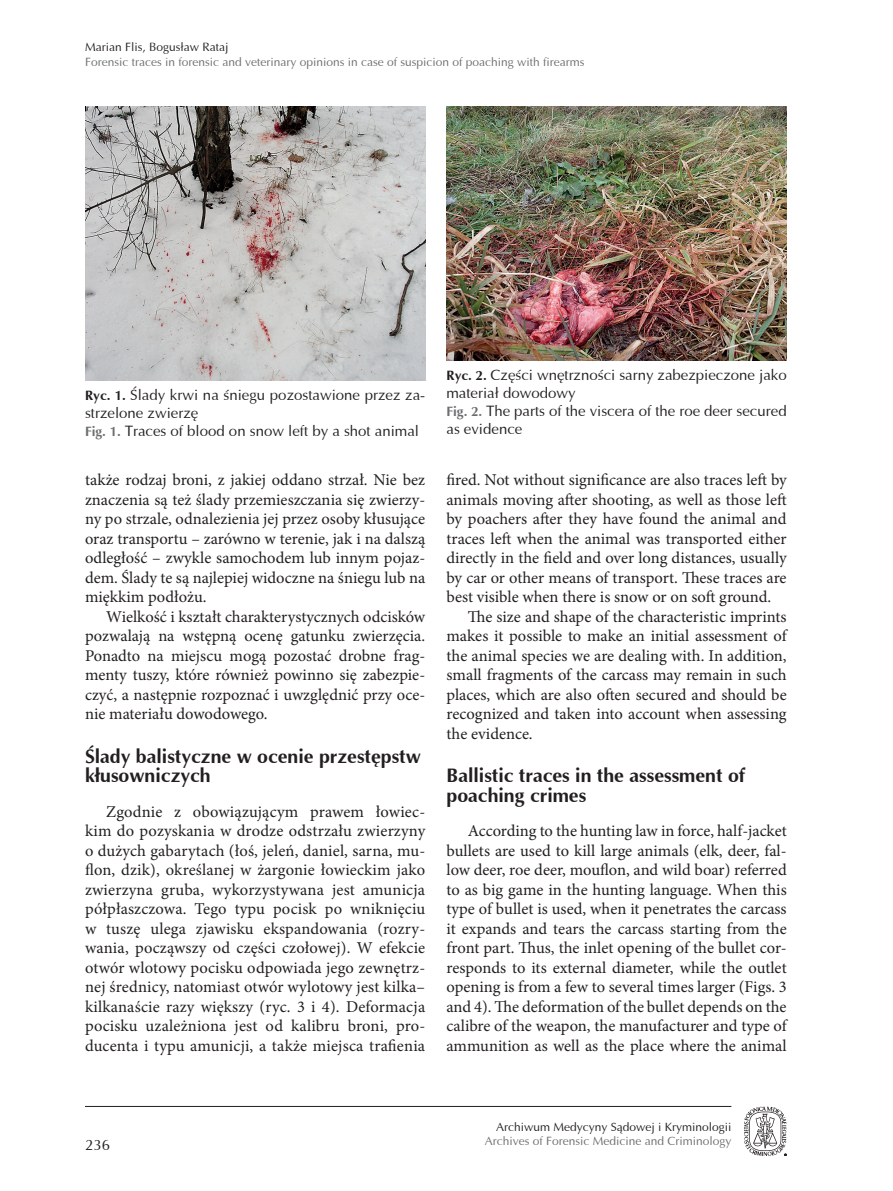
<style>
.page{position:relative;width:893px;height:1191px;background:#fff}
.page>*{position:absolute;margin:0;border:0;box-sizing:border-box;transform-origin:0 0}
.srodtytul_1{font:700 19.5px/19.5px "Ottawa";color:#231f20}
.tekst{font:16.5px/19.5px "Minion Pro";color:#231f20;text-align:justify}
.tabela_rycina_podpis{font:15px/18px "Ottawa";color:#231f20}
.pagina_lewa_polski{font:12px "Ottawa";color:#6c6d70}
.pagina_lewa_polski-2{font:12px "Ottawa";color:#231f20}
.s1{font-weight:700;font-size:13.5px}
.s2{font-weight:700;font-size:13.5px;color:#6c6d70}
</style>
<div class="page">
<hr style="left:85px;top:1106px;width:646px;height:1px;background:#231f20">
<svg style="left:744px;top:1106px;width:43px;height:50px"></svg>
<img style="left:85px;top:106px;width:340px;height:275px">
<img style="left:446px;top:106px;width:341px;height:255px">
<p class="pagina_lewa_polski-2" style="left:85px;top:40px;width:145px">Marian Flis, Bogusław Rataj</p>
<p class="pagina_lewa_polski" style="left:85px;top:54px;width:501px">Forensic traces in forensic and veterinary opinions in case of suspicion of poaching with firearms</p>
<p class="tabela_rycina_podpis" style="left:85px;top:386px;width:342px"><span class="s1">Ryc. 1.</span> Ślady krwi na śniegu pozostawione przez za&shy;strzelone zwierzę</p>
<p class="tabela_rycina_podpis" style="left:85px;top:422px;width:335px"><span class="s2">Fig. 1.</span> Traces of blood on snow left by a shot animal</p>
<p class="tekst" style="left:85px;top:470px;width:342px">także rodzaj broni, z jakiej oddano strzał. Nie bez znaczenia są też ślady przemieszczania się zwierzy&shy;ny po strzale, odnalezienia jej przez osoby kłusujące oraz transportu – zarówno w terenie, jak i na dalszą odległość – zwykle samochodem lub innym pojaz&shy;dem. Ślady te są najlepiej widoczne na śniegu lub na miękkim podłożu.</p>
<p class="tekst" style="left:85px;top:607px;width:342px;text-indent:21px">Wielkość i kształt charakterystycznych odcisków pozwalają na wstępną ocenę gatunku zwierzęcia.<br>Ponadto na miejscu mogą pozostać drobne frag&shy;menty tuszy, które również powinno się zabezpie&shy;czyć, a następnie rozpoznać i uwzględnić przy oce&shy;nie materiału dowodowego.</p>
<p class="srodtytul_1" style="left:85px;top:746px;width:337px">Ślady balistyczne w ocenie przestępstw kłusowniczych</p>
<p class="tekst" style="left:85px;top:802px;width:342px;text-indent:21px">Zgodnie z obowiązującym prawem łowiec&shy;kim do pozyskania w drodze odstrzału zwierzyny o dużych gabarytach (łoś, jeleń, daniel, sarna, mu&shy;flon, dzik), określanej w żargonie łowieckim jako zwierzyna gruba, wykorzystywana jest amunicja półpłaszczowa. Tego typu pocisk po wniknięciu w tuszę ulega zjawisku ekspandowania (rozry&shy;wania, począwszy od części czołowej). W efekcie otwór wlotowy pocisku odpowiada jego zewnętrz&shy;nej średnicy, natomiast otwór wylotowy jest kilka– kilkanaście razy większy (ryc. 3 i 4). Deformacja pocisku uzależniona jest od kalibru broni, pro&shy;ducenta i typu amunicji, a także miejsca trafienia</p>
<p class="tabela_rycina_podpis" style="left:446px;top:366px;width:342px"><span class="s1">Ryc. 2.</span> Części wnętrzności sarny zabezpieczone jako materiał dowodowy</p>
<p class="tabela_rycina_podpis" style="left:446px;top:402px;width:342px"><span class="s2">Fig. 2.</span> The parts of the viscera of the roe deer secured as evidence</p>
<p class="tekst" style="left:446px;top:470px;width:342px">fired. Not without significance are also traces left by animals moving after shooting, as well as those left by poachers after they have found the animal and traces left when the animal was transported either directly in the field and over long distances, usually by car or other means of transport. These traces are best visible when there is snow or on soft ground.</p>
<p class="tekst" style="left:446px;top:607px;width:342px;text-indent:21px">The size and shape of the characteristic imprints makes it possible to make an initial assessment of the animal species we are dealing with. In addition, small fragments of the carcass may remain in such places, which are also often secured and should be recognized and taken into account when assessing the evidence.</p>
<p class="srodtytul_1" style="left:446px;top:765px;width:300px">Ballistic traces in the assessment of poaching crimes</p>
<p class="tekst" style="left:446px;top:821px;width:342px;text-indent:21px">According to the hunting law in force, half-jacket bullets are used to kill large animals (elk, deer, fal&shy;low deer, roe deer, mouflon, and wild boar) referred to as big game in the hunting language. When this type of bullet is used, when it penetrates the carcass it expands and tears the carcass starting from the front part. Thus, the inlet opening of the bullet cor&shy;responds to its external diameter, while the outlet opening is from a few to several times larger (Figs. 3 and 4). The deformation of the bullet depends on the calibre of the weapon, the manufacturer and type of ammunition as well as the place where the animal</p>
<p class="tabela_rycina_podpis" style="left:85px;top:1136px;width:27px">236</p>
<p class="pagina_lewa_polski-2" style="left:496px;top:1119px;width:237px">Archiwum Medycyny Sądowej i Kryminologii</p>
<p class="pagina_lewa_polski" style="left:485px;top:1134px;width:248px">Archives of Forensic Medicine and Criminology</p>
</div>
